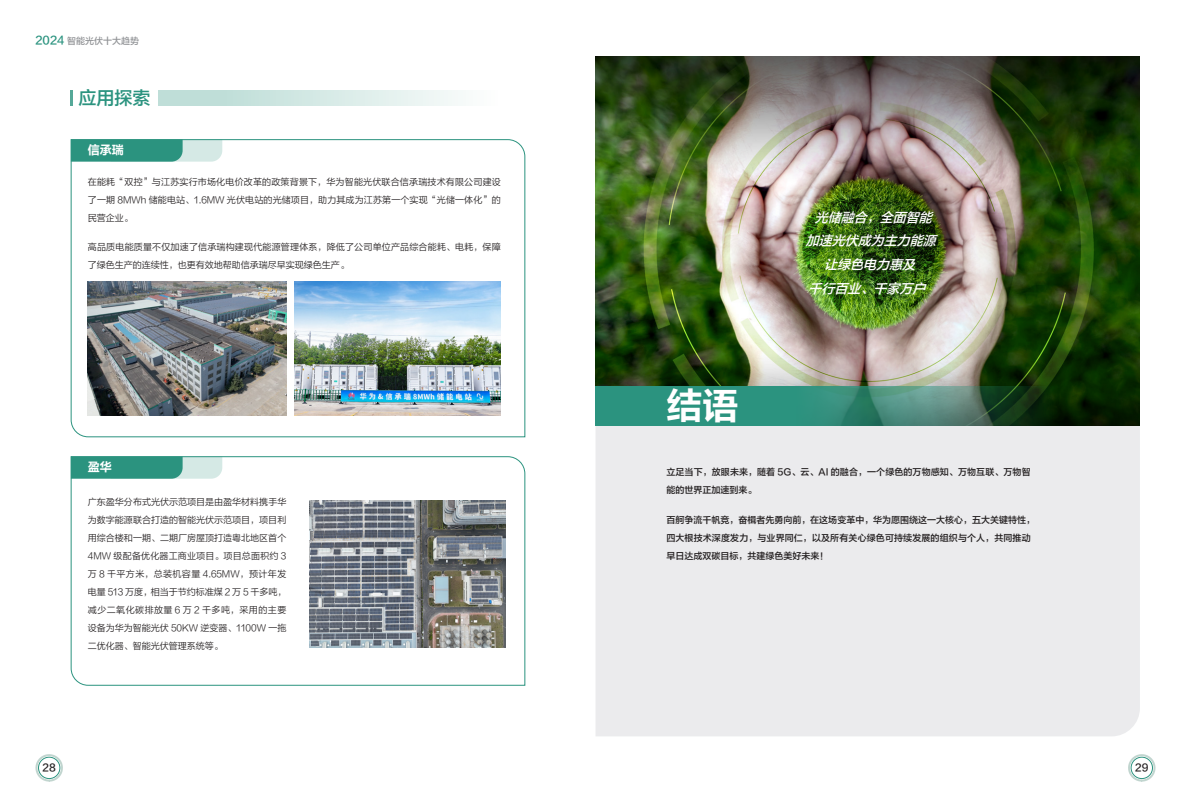
<style>
.page{position:relative;width:1191px;height:808px;background:#fff}
.page>*{position:absolute;margin:0;border:0;box-sizing:border-box;transform-origin:0 0}
.t1{font:36px "FZLTCHJW GB1 0";color:#fff}
.t2{font:18px "FZLTZHJW GB1 0";color:#2b937f}
.t3{font:italic 13px/23.7px "FZLTZHJW GB1 0";color:#fff;text-align:center}
.t4{font:12px "FZLTCHJW GB1 0";color:#fff}
.t5{font:10px "FZLTZHJW GB1 0";color:#231f20}
.t6{font:9px/18px "FZLTXIHJW GB1 0";letter-spacing:.015em;color:#231f20;text-align:justify}
.t7{font:9px/18px "FZLTZHJW GB1 0";letter-spacing:.005em;color:#231f20}
.t8{font:9px "FZLTZHJW GB1 0";color:#939598}
.s1{font-size:11px;color:#2b937f}
</style>
<div class="page">
<div style="left:595px;top:425px;width:545px;height:311px;background:#ebebed"></div>
<img style="left:595px;top:57px;width:545px;height:368px">
<svg style="left:71px;top:139px;width:454px;height:298px"></svg>
<svg style="left:71px;top:456px;width:454px;height:230px"></svg>
<svg style="left:71px;top:139px;width:151px;height:23px;background:#59aa9a"></svg>
<svg style="left:71px;top:456px;width:151px;height:23px;background:#59aa9a"></svg>
<svg style="left:595px;top:386px;width:516px;height:39px;background:#2e7661"></svg>
<img style="left:309px;top:500px;width:197px;height:148px">
<img style="left:294px;top:281px;width:207px;height:134px">
<img style="left:88px;top:281px;width:198px;height:134px">
<svg style="left:158px;top:90px;width:297px;height:15px;background:#d3e8e4"></svg>
<svg style="left:71px;top:90px;width:2px;height:16px"></svg>
<svg style="left:35px;top:754px;width:28px;height:28px"></svg>
<svg style="left:1128px;top:754px;width:27px;height:28px"></svg>
<p class="t8" style="left:35px;top:36px;width:105px"><span class="s1">2024</span> 智能光伏十大趋势</p>
<h2 class="t2" style="left:79px;top:88px;width:73px">应用探索</h2>
<h3 class="t4" style="left:88px;top:143px;width:37px">信承瑞</h3>
<p class="t6" style="left:88px;top:173px;width:414px">在能耗“双控”与江苏实行市场化电价改革的政策背景下，华为智能光伏联合信承瑞技术有限公司建设了一期 8MWh 储能电站、1.6MW 光伏电站的光储项目，助力其成为江苏第一个实现“光储一体化”的民营企业。</p>
<p class="t6" style="left:88px;top:238px;width:414px">高品质电能质量不仅加速了信承瑞构建现代能源管理体系，降低了公司单位产品综合能耗、电耗，保障了绿色生产的连续性，也更有效地帮助信承瑞尽早实现绿色生产。</p>
<h3 class="t4" style="left:88px;top:460px;width:25px">盈华</h3>
<p class="t6" style="left:88px;top:493px;width:200px">广东盈华分布式光伏示范项目是由盈华材料携手华为数字能源联合打造的智能光伏示范项目，项目利用综合楼和一期、二期厂房屋顶打造粤北地区首个4MW 级配备优化器工商业项目。项目总面积约 3万 8 千平方米，总装机容量 4.65MW，预计年发电量 513 万度，相当于节约标准煤 2 万 5 千多吨，减少二氧化碳排放量 6 万 2 千多吨，采用的主要设备为华为智能光伏 50KW 逆变器、1100W 一拖二优化器、智能光伏管理系统等。</p>
<h1 class="t1" style="left:666px;top:386px;width:73px">结语</h1>
<h3 class="t3" style="left:805px;top:206px;width:136px">光储融合，全面智能加速光伏成为主力能源让绿色电力惠及<br>千行百业、千家万户</h3>
<p class="t7" style="left:666px;top:463px;width:366px">立足当下，放眼未来，随着 5G、云、AI 的融合，一个绿色的万物感知、万物互联、万物智能的世界正加速到来。</p>
<p class="t7" style="left:666px;top:511px;width:370px">百舸争流千帆竞，奋楫者先勇向前，在这场变革中，华为愿围绕这一大核心，五大关键特性，四大根技术深度发力，与业界同仁，以及所有关心绿色可持续发展的组织与个人，共同推动早日达成双碳目标，共建绿色美好未来！</p>
<p class="t5" style="left:43px;top:762px;width:15px">28</p>
<p class="t5" style="left:1135px;top:762px;width:15px">29</p>
</div>
